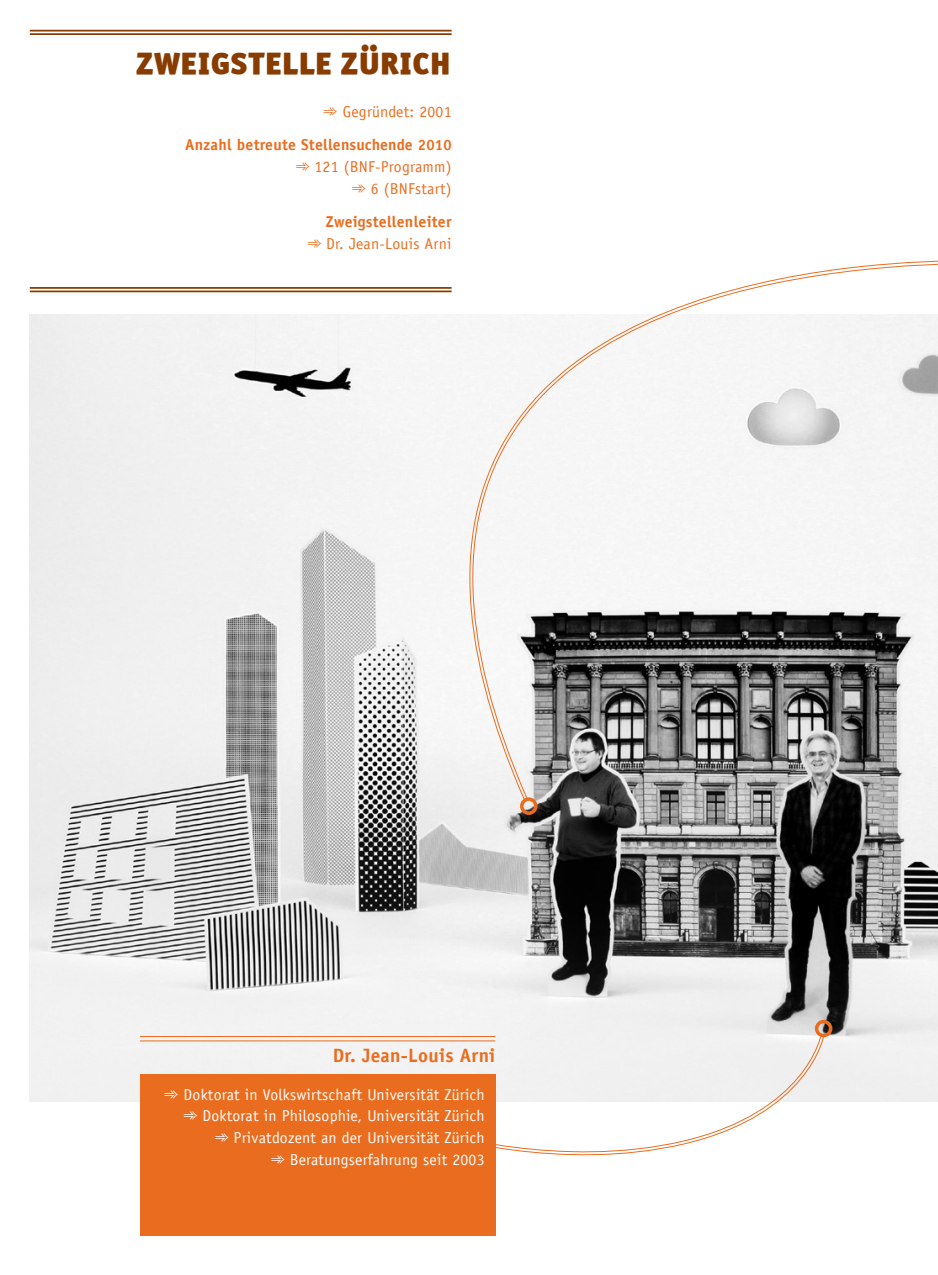
<style>
.page{position:relative;width:938px;height:1275px;background:#fff}
.page>*{position:absolute;margin:0;border:0;box-sizing:border-box;transform-origin:0 0}
.t1{font:35px "Officina San Blk SCITCTT Black";letter-spacing:.025em;color:#893c00}
.t2{font:700 19.25px "Officina Sans LT";letter-spacing:.015em;color:#ea6d1f}
.t3{font:15.75px/21.9px "Officina Sans LT";letter-spacing:.015em;color:#fff;text-align:right}
.t4{font:700 15.75px/32.7px "Officina Sans LT";letter-spacing:.015em;color:#ea6d1f;text-align:right}
.t5{font:15.75px/21.9px "Officina Sans LT";letter-spacing:.015em;color:#ea6d1f;text-align:right}
.s1{font-weight:400}
.s2{font-size:14.88px}
</style>
<div class="page">
<img style="left:30px;top:314px;width:908px;height:788px">
<svg style="left:433px;top:1035px;width:391px;height:138px"></svg>
<svg style="left:434px;top:1034px;width:387px;height:136px"></svg>
<div style="left:815px;top:1020px;width:17px;height:17px;border:4px solid #ea6d1f;border-radius:50%"></div>
<hr style="left:30px;top:30px;width:421px;height:2px;background:#893c00">
<hr style="left:30px;top:33px;width:421px;height:2px;background:#893c00">
<hr style="left:30px;top:287px;width:421px;height:2px;background:#893c00">
<hr style="left:30px;top:291px;width:421px;height:1px;background:#893c00">
<div style="left:140px;top:1074px;width:355px;height:161px;background:#ea6d1f"></div>
<hr style="left:140px;top:1036px;width:355px;height:1px;background:#ea6d1f">
<hr style="left:140px;top:1040px;width:355px;height:1px;background:#ea6d1f">
<svg style="left:451px;top:260px;width:487px;height:541px"></svg>
<div style="left:520px;top:797px;width:17px;height:18px;border:4px solid #ea6d1f;border-radius:50%"></div>
<h1 class="t1" style="left:136px;top:39px;width:316px">ZWEIGSTELLE ZÜRICH</h1>
<p class="t4" style="left:185px;top:95px;width:268px">➾ <span class="s1">Gegründet: 2001<br></span>Anzahl betreute Stellensuchende <span class="s2">2010</span></p>
<p class="t5" style="left:296px;top:156px;width:157px">➾ 121 (BNF-Programm) ➾ 6 (BNFstart)</p>
<p class="t4" style="left:307px;top:210px;width:146px;line-height:21.9px">Zweigstellenleiter<br>➾ <span class="s1">Dr. Jean-Louis Arni</span></p>
<p class="t2" style="left:333px;top:1044px;width:164px">Dr. Jean-Louis Arni</p>
<p class="t3" style="left:164px;top:1083px;width:322px">➾ Doktorat in Volkswirtschaft Universität Zürich ➾ Doktorat in Philosophie, Universität Zürich<br>➾ Privatdozent an der Universität Zürich<br>➾ Beratungserfahrung seit 2003</p>
</div>
